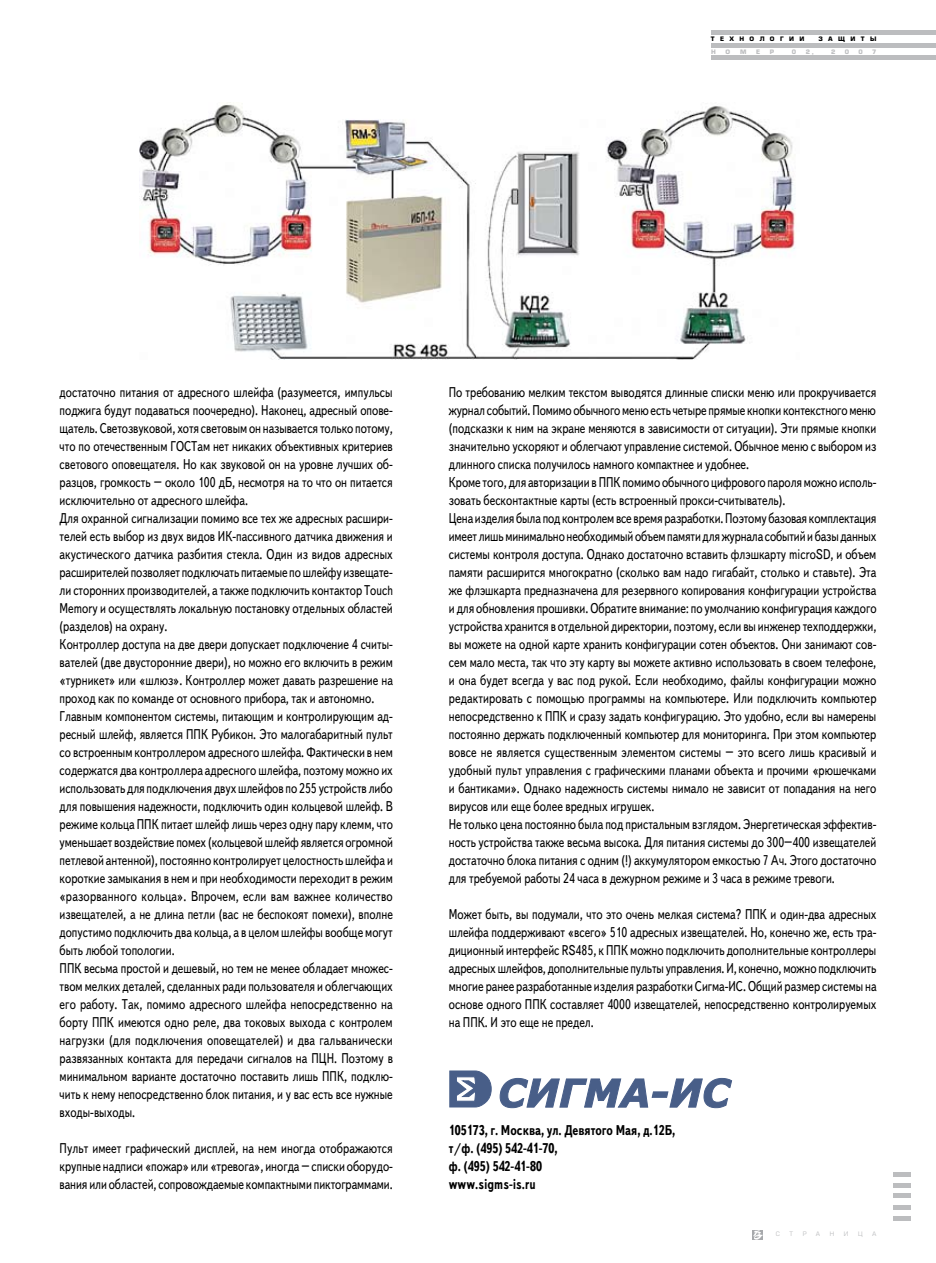
<style>
.page{position:relative;width:936px;height:1263px;background:#fff}
.page>*{position:absolute;margin:0;border:0;box-sizing:border-box;transform-origin:0 0}
.t1{font:14.1px/18px "Text Book C";color:#000;scale:.8 1}
.t2{font:700 14.1px/18px "Text Book C";color:#000;scale:.8 1}
.t3{font:700 6px "Europe";letter-spacing:.895em;color:#000}
.t4{font:700 6px "Europe";color:#bcbdbf}
.t5{font:6px "Europe";color:#bcbdbf}
</style>
<div class="page">
<hr style="left:711px;top:30px;width:224px;height:4px;background:#bcbdbf">
<div style="left:711px;top:55px;width:224px;height:5px;background:#bcbdbf"></div>
<div style="left:711px;top:43px;width:224px;height:5px;background:#bcbdbf"></div>
<hr style="left:892px;top:1216px;width:18px;height:4px;background:#bcbdbf">
<hr style="left:892px;top:1205px;width:18px;height:4px;background:#bcbdbf">
<div style="left:892px;top:1193px;width:18px;height:5px;background:#bcbdbf"></div>
<hr style="left:892px;top:1183px;width:18px;height:4px;background:#bcbdbf">
<hr style="left:892px;top:1172px;width:18px;height:4px;background:#bcbdbf">
<svg style="left:752px;top:1230px;width:10px;height:9px"></svg>
<img style="left:139px;top:102px;width:657px;height:257px">
<svg style="left:449px;top:1071px;width:42px;height:36px"></svg>
<svg style="left:500px;top:1078px;width:231px;height:30px"></svg>
<p class="t3" style="left:710px;top:36px;width:95px">ТЕХНОЛОГИИ</p>
<p class="t3" style="left:818px;top:36px;width:59px">ЗАЩИТЫ</p>
<p class="t4" style="left:711px;top:48px;width:6px">Н</p>
<p class="t4" style="left:725px;top:48px;width:6px">О</p>
<p class="t4" style="left:740px;top:48px;width:8px">М</p>
<p class="t4" style="left:756px;top:48px;width:6px">Е</p>
<p class="t4" style="left:769px;top:48px;width:6px">Р</p>
<p class="t4" style="left:791px;top:48px;width:6px">0</p>
<p class="t4" style="left:805px;top:48px;width:10px">2 ,</p>
<p class="t4" style="left:830px;top:48px;width:6px">2</p>
<p class="t4" style="left:844px;top:48px;width:6px">0</p>
<p class="t4" style="left:858px;top:48px;width:6px">0</p>
<p class="t4" style="left:872px;top:48px;width:6px">7</p>
<p class="t1" style="left:60px;top:383px;width:418px">достаточно питания от адресного шлейфа (разумеется, импульсы поджига будут подаваться поочередно). Наконец, адресный опове&shy;щатель. Светозвуковой, хотя световым он называется только потому, что по отечественным ГОСТам нет никаких объективных критериев светового оповещателя. Но как звуковой он на уровне лучших об&shy;разцов, громкость – около 100 дБ, несмотря на то что он питается исключительно от адресного шлейфа.<br>Для охранной сигнализации помимо все тех же адресных расшири&shy;телей есть выбор из двух видов ИК-пассивного датчика движения и акустического датчика разбития стекла. Один из видов адресных расширителей позволяет подключать питаемые по шлейфу извещате&shy;ли сторонних производителей, а также подключить контактор Touch Memory и осуществлять локальную постановку отдельных областей (разделов) на охрану.<br>Контроллер доступа на две двери допускает подключение 4 считы&shy;вателей (две двусторонние двери), но можно его включить в режим «турникет» или «шлюз». Контроллер может давать разрешение на проход как по команде от основного прибора, так и автономно.<br>Главным компонентом системы, питающим и контролирующим ад&shy;ресный шлейф, является ППК Рубикон. Это малогабаритный пульт со встроенным контроллером адресного шлейфа. Фактически в нем содержатся два контроллера адресного шлейфа, поэтому можно их использовать для подключения двух шлейфов по 255 устройств либо для повышения надежности, подключить один кольцевой шлейф. В режиме кольца ППК питает шлейф лишь через одну пару клемм, что уменьшает воздействие помех (кольцевой шлейф является огромной петлевой антенной), постоянно контролирует целостность шлейфа и короткие замыкания в нем и при необходимости переходит в режим «разорванного кольца». Впрочем, если вам важнее количество извещателей, а не длина петли (вас не беспокоят помехи), вполне допустимо подключить два кольца, а в целом шлейфы вообще могут быть любой топологии.<br>ППК весьма простой и дешевый, но тем не менее обладает множес&shy;твом мелких деталей, сделанных ради пользователя и облегчающих его работу. Так, помимо адресного шлейфа непосредственно на борту ППК имеются одно реле, два токовых выхода с контролем нагрузки (для подключения оповещателей) и два гальванически развязанных контакта для передачи сигналов на ПЦН. Поэтому в минимальном варианте достаточно поставить лишь ППК, подклю&shy;чить к нему непосредственно блок питания, и у вас есть все нужные входы-выходы.</p>
<p class="t1" style="left:60px;top:1139px;width:418px;text-align:justify">Пульт имеет графический дисплей, на нем иногда отображаются крупные надписи «пожар» или «тревога», иногда – списки оборудо&shy;вания или областей, сопровождаемые компактными пиктограммами.</p>
<p class="t1" style="left:449px;top:383px;width:536px">По требованию мелким текстом выводятся длинные списки меню или прокручивается журнал событий. Помимо обычного меню есть четыре прямые кнопки контекстного меню (подсказки к ним на экране меняются в зависимости от ситуации). Эти прямые кнопки значительно ускоряют и облегчают управление системой. Обычное меню с выбором из длинного списка получилось намного компактнее и удобнее.<br>Кроме того, для авторизации в ППК помимо обычного цифрового пароля можно исполь&shy;зовать бесконтактные карты (есть встроенный прокси-считыватель).<br>Цена изделия была под контролем все время разработки. Поэтому базовая комплектация имеет лишь минимально необходимый объем памяти для журнала событий и базы данных системы контроля доступа. Однако достаточно вставить флэшкарту microSD, и объем памяти расширится многократно (сколько вам надо гигабайт, столько и ставьте). Эта же флэшкарта предназначена для резервного копирования конфигурации устройства и для обновления прошивки. Обратите внимание: по умолчанию конфигурация каждого устройства хранится в отдельной директории, поэтому, если вы инженер техподдержки, вы можете на одной карте хранить конфигурации сотен объектов. Они занимают сов&shy;сем мало места, так что эту карту вы можете активно использовать в своем телефоне, и она будет всегда у вас под рукой. Если необходимо, файлы конфигурации можно редактировать с помощью программы на компьютере. Или подключить компьютер непосредственно к ППК и сразу задать конфигурацию. Это удобно, если вы намерены постоянно держать подключенный компьютер для мониторинга. При этом компьютер вовсе не является существенным элементом системы – это всего лишь красивый и удобный пульт управления с графическими планами объекта и прочими «рюшечками и бантиками». Однако надежность системы нимало не зависит от попадания на него вирусов или еще более вредных игрушек.<br>Не только цена постоянно была под пристальным взглядом. Энергетическая эффектив&shy;ность устройства также весьма высока. Для питания системы до 300–400 извещателей достаточно блока питания с одним (!) аккумулятором емкостью 7 Ач. Этого достаточно для требуемой работы 24 часа в дежурном режиме и 3 часа в режиме тревоги.</p>
<p class="t1" style="left:449px;top:905px;width:536px;text-align:justify">Может быть, вы подумали, что это очень мелкая система? ППК и один-два адресных шлейфа поддерживают «всего» 510 адресных извещателей. Но, конечно же, есть тра&shy;диционный интерфейс RS485, к ППК можно подключить дополнительные контроллеры адресных шлейфов, дополнительные пульты управления. И, конечно, можно подключить многие ранее разработанные изделия разработки Сигма-ИС. Общий размер системы на основе одного ППК составляет 4000 извещателей, непосредственно контролируемых на ППК. И это еще не предел.</p>
<p class="t2" style="left:449px;top:1121px;width:284px">105173, г. Москва, ул. Девятого Мая, д.12Б, т/ф. (495) 542-41-70,<br>ф. (495) 542-41-80<br>www.sigms-is.ru</p>
<p class="t5" style="left:776px;top:1230px;width:6px">С</p>
<p class="t5" style="left:789px;top:1230px;width:5px">Т</p>
<p class="t5" style="left:802px;top:1230px;width:5px">Р</p>
<p class="t5" style="left:815px;top:1230px;width:6px">А</p>
<p class="t5" style="left:829px;top:1230px;width:6px">Н</p>
<p class="t5" style="left:843px;top:1230px;width:6px">И</p>
<p class="t5" style="left:857px;top:1230px;width:6px">Ц</p>
<p class="t5" style="left:872px;top:1230px;width:6px">А</p>
</div>
